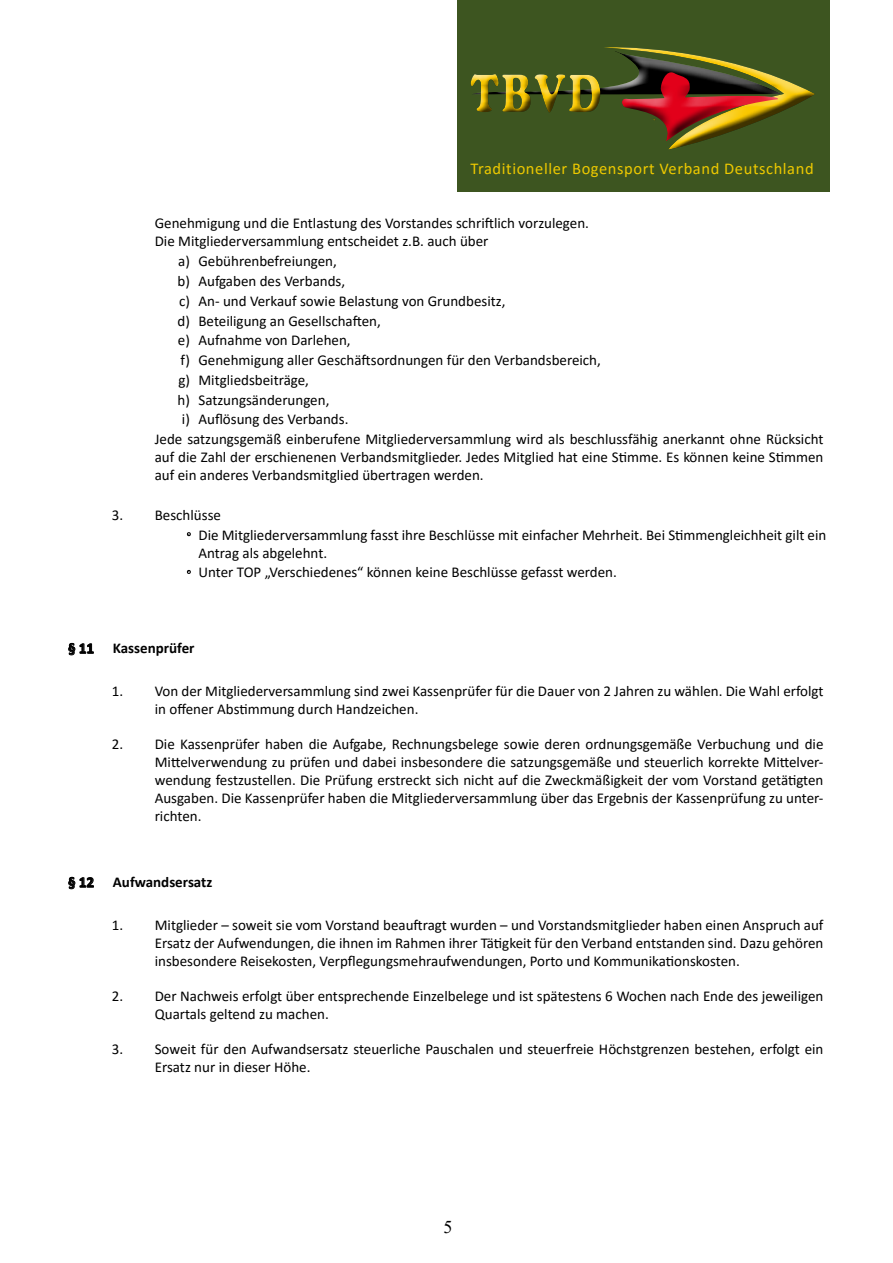
<style>
.page{position:relative;width:893px;height:1263px;background:#fff}
.page>*{position:absolute;margin:0;border:0;box-sizing:border-box;transform-origin:0 0}
.t1{font:18px "Times New Roman";color:#000}
.t2{font:16.5px "Calibri";letter-spacing:.035em;color:#eec900}
.t3{font:15px/18px "Calibri";color:#000}
.t4{font:700 15px "Calibri";color:#000}
</style>
<div class="page">
<div style="left:457px;top:0;width:372px;height:191px;background:#3d5520"></div>
<div style="left:468px;top:47px;width:349px;height:116px;background:#000;opacity:.75"></div>
<div style="left:616px;top:114px;width:46px;height:42px;background:#3d5520;border-radius:50%"></div>
<svg style="left:186px;top:532px;width:5px;height:5px"></svg>
<svg style="left:186px;top:570px;width:5px;height:4px"></svg>
<svg style="left:68px;top:643px;width:26px;height:13px"></svg>
<svg style="left:68px;top:876px;width:26px;height:13px"></svg>
<p class="t2" style="left:471px;top:157px;width:345px">Traditioneller Bogensport Verband Deutschland</p>
<p class="t3" style="left:155px;top:214px;width:436px">Genehmigung und die Entlastung des Vorstandes schriftlich vorzulegen.<br>Die Mitgliederversammlung entscheidet z.B. auch über</p>
<p class="t3" style="left:178px;top:252px;width:160px">a) Gebührenbefreiungen,</p>
<p class="t3" style="left:178px;top:272px;width:169px">b) Aufgaben des Verbands,</p>
<p class="t3" style="left:179px;top:291px;width:328px">c) An- und Verkauf sowie Belastung von Grundbesitz,</p>
<p class="t3" style="left:178px;top:311px;width:205px">d) Beteiligung an Gesellschaften,</p>
<p class="t3" style="left:178px;top:331px;width:174px">e) Aufnahme von Darlehen,</p>
<p class="t3" style="left:181px;top:351px;width:422px">f) Genehmigung aller Geschäftsordnungen für den Verbandsbereich,</p>
<p class="t3" style="left:178px;top:370px;width:132px">g) Mitgliedsbeiträge,</p>
<p class="t3" style="left:178px;top:390px;width:153px">h) Satzungsänderungen,</p>
<p class="t3" style="left:182px;top:410px;width:168px">i) Auflösung des Verbands.</p>
<p class="t3" style="left:155px;top:429px;width:670px">Jede satzungsgemäß einberufene Mitgliederversammlung wird als beschlussfähig anerkannt ohne Rücksicht</p>
<p class="t3" style="left:155px;top:447px;width:670px">auf die Zahl der erschienenen Verbandsmitglieder. Jedes Mitglied hat eine Stimme. Es können keine Stimmen auf ein anderes Verbandsmitglied übertragen werden.</p>
<p class="t3" style="left:112px;top:506px;width:111px">3. Beschlüsse</p>
<p class="t3" style="left:198px;top:525px;width:629px;text-indent:-11px"><sup>.</sup> Die Mitgliederversammlung fasst ihre Beschlüsse mit einfacher Mehrheit. Bei Stimmengleichheit gilt ein<br>Antrag als abgelehnt.</p>
<p class="t3" style="left:188px;top:563px;width:431px"><sup>.</sup> Unter TOP „Verschiedenes“ können keine Beschlüsse gefasst werden.</p>
<p class="t4" style="left:68px;top:638px;width:28px">§ 11</p>
<p class="t4" style="left:113px;top:638px;width:83px">Kassenprüfer</p>
<p class="t3" style="left:155px;top:681px;width:670px;text-indent:-43px">1. Von der Mitgliederversammlung sind zwei Kassenprüfer für die Dauer von 2 Jahren zu wählen. Die Wahl erfolgt in offener Abstimmung durch Handzeichen.</p>
<p class="t3" style="left:155px;top:734px;width:670px;text-align:justify;text-indent:-43px">2. Die Kassenprüfer haben die Aufgabe, Rechnungsbelege sowie deren ordnungsgemäße Verbuchung und die Mittelverwendung zu prüfen und dabei insbesondere die satzungsgemäße und steuerlich korrekte Mittelver&shy;wendung festzustellen. Die Prüfung erstreckt sich nicht auf die Zweckmäßigkeit der vom Vorstand getätigten Ausgaben. Die Kassenprüfer haben die Mitgliederversammlung über das Ergebnis der Kassenprüfung zu unter&shy;richten.</p>
<p class="t4" style="left:68px;top:872px;width:28px">§ 12</p>
<p class="t4" style="left:113px;top:872px;width:101px">Aufwandsersatz</p>
<p class="t3" style="left:155px;top:915px;width:670px;text-align:justify;text-indent:-43px">1. Mitglieder – soweit sie vom Vorstand beauftragt wurden – und Vorstandsmitglieder haben einen Anspruch auf Ersatz der Aufwendungen, die ihnen im Rahmen ihrer Tätigkeit für den Verband entstanden sind. Dazu gehören insbesondere Reisekosten, Verpflegungsmehraufwendungen, Porto und Kommunikationskosten.</p>
<p class="t3" style="left:155px;top:986px;width:670px;text-indent:-43px">2. Der Nachweis erfolgt über entsprechende Einzelbelege und ist spätestens 6 Wochen nach Ende des jeweiligen<br>Quartals geltend zu machen.</p>
<p class="t3" style="left:155px;top:1039px;width:670px;text-indent:-43px">3. Soweit für den Aufwandsersatz steuerliche Pauschalen und steuerfreie Höchstgrenzen bestehen, erfolgt ein<br>Ersatz nur in dieser Höhe.</p>
<p class="t1" style="left:444px;top:1214px;width:10px">5</p>
</div>
